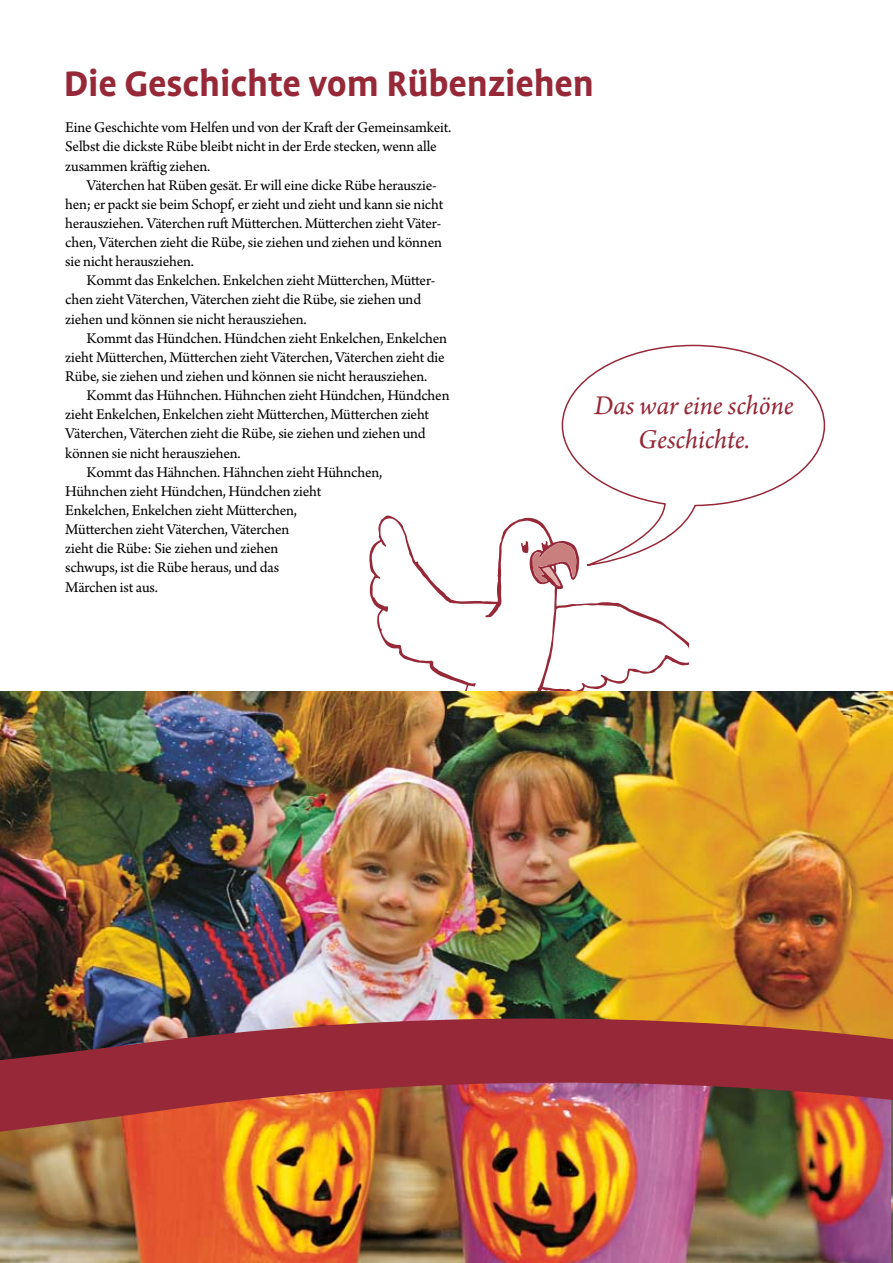
<style>
.page{position:relative;width:893px;height:1263px;background:#fff}
.page>*{position:absolute;margin:0;border:0;box-sizing:border-box;transform-origin:0 0}
.t1{font:700 40.5px "EJS Profile Pro";letter-spacing:-.005em;color:#962838}
.t2{font:italic 28.5px/34.2px "Arno Pro";letter-spacing:-.005em;color:#962838;text-align:center}
.t3{font:15.75px/19.2px "Arno Pro";letter-spacing:-.01em;color:#000}
</style>
<div class="page">
<svg style="left:369px;top:515px;width:320px;height:176px"></svg>
<svg style="left:561px;top:344px;width:265px;height:223px"></svg>
<img style="left:0;top:691px;width:893px;height:284px">
<img style="left:0;top:975px;width:893px;height:288px">
<h1 class="t1" style="left:64px;top:59px;width:532px">Die Geschichte vom Rübenziehen</h1>
<p class="t3" style="left:65px;top:119px;width:388px">Eine Geschichte vom Helfen und von der Kraft der Gemeinsamkeit.<br>Selbst die dickste Rübe bleibt nicht in der Erde stecken, wenn alle zusammen kräftig ziehen.</p>
<p class="t3" style="left:65px;top:176px;width:380px;text-indent:21px">Väterchen hat Rüben gesät. Er will eine dicke Rübe herauszie&shy;hen; er packt sie beim Schopf, er zieht und zieht und kann sie nicht herausziehen. Väterchen ruft Mütterchen. Mütterchen zieht Väter&shy;chen, Väterchen zieht die Rübe, sie ziehen und ziehen und können sie nicht herausziehen.</p>
<p class="t3" style="left:65px;top:272px;width:372px;text-indent:21px">Kommt das Enkelchen. Enkelchen zieht Mütterchen, Mütter&shy;chen zieht Väterchen, Väterchen zieht die Rübe, sie ziehen und ziehen und können sie nicht herausziehen.</p>
<p class="t3" style="left:65px;top:329px;width:383px;text-indent:21px">Kommt das Hündchen. Hündchen zieht Enkelchen, Enkelchen zieht Mütterchen, Mütterchen zieht Väterchen, Väterchen zieht die<br>Rübe, sie ziehen und ziehen und können sie nicht herausziehen.</p>
<p class="t3" style="left:87px;top:387px;width:364px">Kommt das Hühnchen. Hühnchen zieht Hündchen, Hündchen</p>
<p class="t3" style="left:65px;top:406px;width:365px">zieht Enkelchen, Enkelchen zieht Mütterchen, Mütterchen zieht</p>
<p class="t3" style="left:65px;top:425px;width:362px">Väterchen, Väterchen zieht die Rübe, sie ziehen und ziehen und</p>
<p class="t3" style="left:65px;top:444px;width:177px">können sie nicht herausziehen.</p>
<p class="t3" style="left:87px;top:463px;width:297px">Kommt das Hähnchen. Hähnchen zieht Hühnchen,</p>
<p class="t3" style="left:65px;top:482px;width:258px">Hühnchen zieht Hündchen, Hündchen zieht</p>
<p class="t3" style="left:65px;top:501px;width:233px">Enkelchen, Enkelchen zieht Mütterchen,</p>
<p class="t3" style="left:65px;top:521px;width:225px">Mütterchen zieht Väterchen, Väterchen</p>
<p class="t3" style="left:65px;top:540px;width:215px">zieht die Rübe: Sie ziehen und ziehen</p>
<p class="t3" style="left:65px;top:559px;width:215px">schwups, ist die Rübe heraus, und das</p>
<p class="t3" style="left:65px;top:578px;width:94px">Märchen ist aus.</p>
<h2 class="t2" style="left:594px;top:390px;width:201px">Das war eine schöne<br>Geschichte.</h2>
</div>
